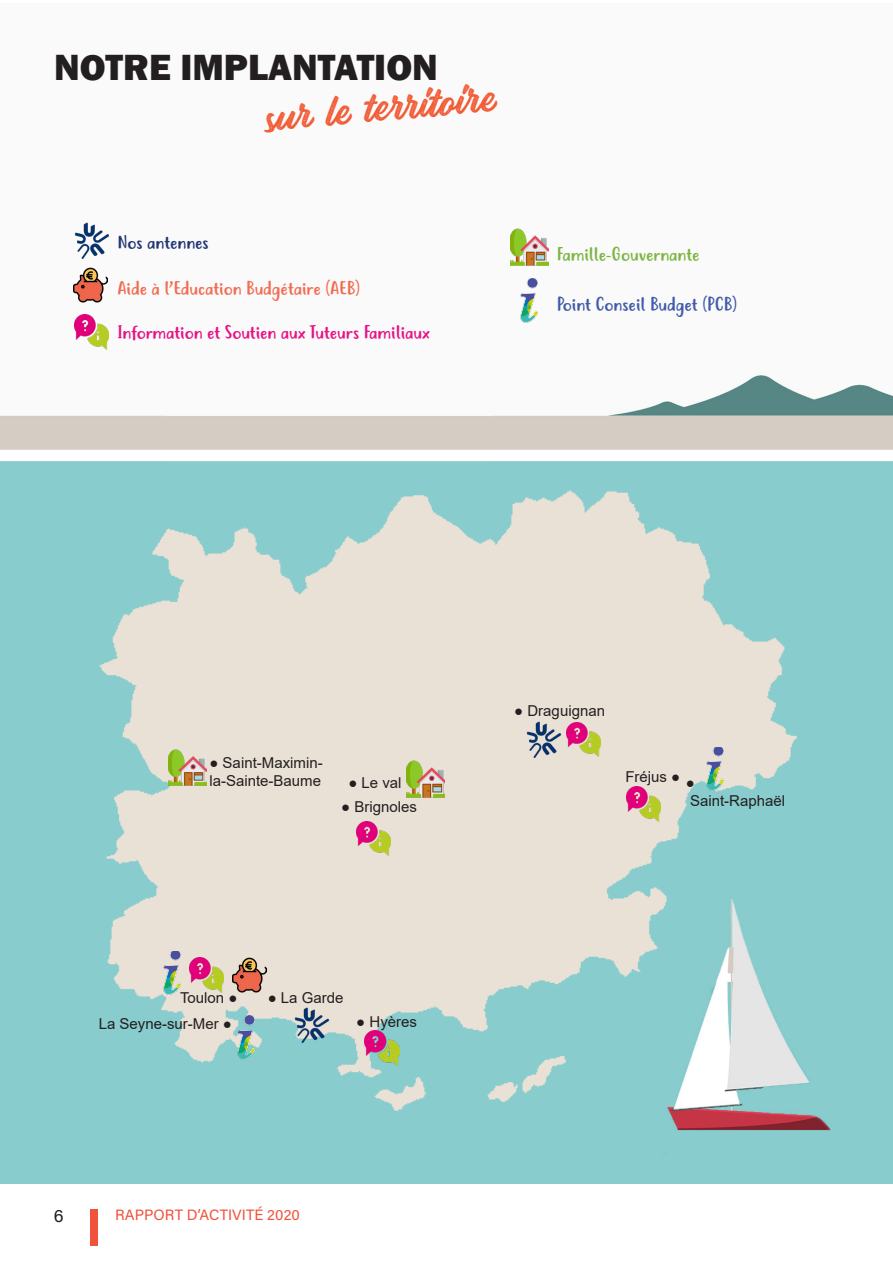
<style>
.page{position:relative;width:893px;height:1263px;background:#fff}
.page>*{position:absolute;margin:0;border:0;box-sizing:border-box;transform-origin:0 0}
.t1{font:800 37.5px "Franklin Gothic";color:#231f20}
.t2{font:34.5px "Rupture Stamp";color:#f15c36}
.t3{font:18px "Justtellmewhat";color:#e71185}
.t4{font:18px "Justtellmewhat";color:#f06d53}
.t5{font:18px "Justtellmewhat";color:#405aa8}
.t6{font:18px "Justtellmewhat";color:#7bb642}
.t7{font:18px "Justtellmewhat";color:#213574}
.t8{font:18px "Acumin Variable Concept";color:#231f20}
.t9{font:15px "Arial";color:#231f20}
.t10{font:15px "Acumin Variable Concept";letter-spacing:.005em;color:#f0523c}
</style>
<div class="page">
<div style="left:90px;top:1209px;width:7px;height:37px;background:#f0523c"></div>
<img style="left:0;top:233px;width:893px;height:951px">
<img style="left:91px;top:392px;width:713px;height:733px">
<img style="left:527px;top:720px;width:34px;height:37px">
<img style="left:295px;top:1006px;width:34px;height:37px">
<img style="left:74px;top:268px;width:34px;height:34px">
<img style="left:232px;top:958px;width:35px;height:34px">
<img style="left:75px;top:222px;width:34px;height:36px">
<img style="left:516px;top:279px;width:21px;height:46px">
<img style="left:74px;top:315px;width:34px;height:34px">
<img style="left:189px;top:958px;width:35px;height:34px">
<img style="left:567px;top:722px;width:34px;height:35px">
<img style="left:627px;top:787px;width:34px;height:34px">
<img style="left:356px;top:821px;width:35px;height:34px">
<img style="left:365px;top:1031px;width:34px;height:34px">
<img style="left:702px;top:747px;width:21px;height:47px">
<img style="left:159px;top:951px;width:21px;height:47px">
<img style="left:233px;top:1016px;width:22px;height:47px">
<img style="left:511px;top:228px;width:37px;height:39px">
<img style="left:407px;top:758px;width:38px;height:41px">
<img style="left:169px;top:747px;width:37px;height:41px">
<p class="t1" style="left:54px;top:43px;width:385px">NOTRE IMPLANTATION</p>
<p class="t2" style="left:264px;top:91px;width:233px;rotate:-5deg">sur le territoire</p>
<p class="t7" style="left:117px;top:231px;width:93px">Nos antennes</p>
<p class="t4" style="left:117px;top:277px;width:244px">Aide à l’Education Budgétaire (AEB)</p>
<p class="t3" style="left:117px;top:321px;width:314px">Information et Soutien aux Tuteurs Familiaux</p>
<p class="t6" style="left:557px;top:243px;width:144px">Famille-Gouvernante</p>
<p class="t5" style="left:557px;top:293px;width:182px">Point Conseil Budget (PCB)</p>
<p class="t9" style="left:209px;top:752px;width:115px">● Saint-Maximin-</p>
<p class="t9" style="left:209px;top:770px;width:113px">la-Sainte-Baume</p>
<p class="t9" style="left:348px;top:772px;width:55px">● Le val</p>
<p class="t9" style="left:341px;top:797px;width:77px">● Brignoles</p>
<p class="t9" style="left:180px;top:987px;width:59px">Toulon ●</p>
<p class="t9" style="left:268px;top:987px;width:77px">● La Garde</p>
<p class="t9" style="left:99px;top:1014px;width:135px">La Seyne-sur-Mer ●</p>
<p class="t9" style="left:356px;top:1011px;width:62px">● Hyères</p>
<p class="t8" style="left:54px;top:1203px;width:11px">6</p>
<p class="t10" style="left:115px;top:1204px;width:186px">RAPPORT D’ACTIVITÉ 2020</p>
<p class="t9" style="left:514px;top:700px;width:92px">● Draguignan</p>
<p class="t9" style="left:625px;top:766px;width:56px">Fréjus ●</p>
<p class="t9" style="left:686px;top:772px;width:11px">●</p>
<p class="t9" style="left:690px;top:790px;width:97px">Saint-Raphaël</p>
</div>
